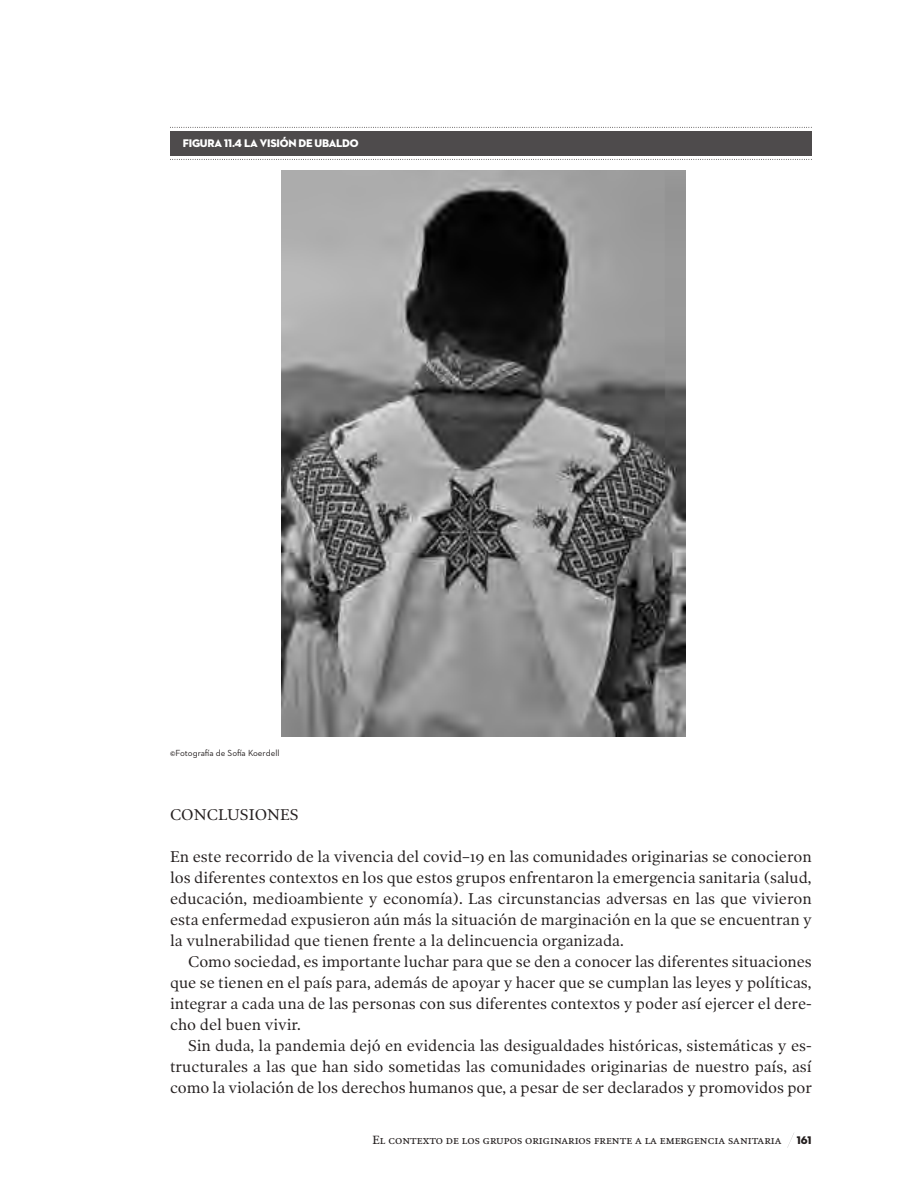
<style>
.page{position:relative;width:918px;height:1188px;background:#fff}
.page>*{position:absolute;margin:0;border:0;box-sizing:border-box;transform-origin:0 0}
.t1{font:15.75px/21px "Poynter OS Text One";color:#241f1f;text-align:justify}
.t2{font:12px "Poynter OS Text";color:#241f1f}
.t3{font:11.25px "Neutraface 2 Display Titling";letter-spacing:-.02em;color:#fff}
.t4{font:11.25px "Neutraface 2 Display Titling SC850";color:#241f1f}
.t5{font:9px "Neutraface 2 Text";color:#241f1f}
</style>
<div class="page">
<img style="left:281px;top:170px;width:405px;height:566px">
<svg style="left:787px;top:1133px;width:7px;height:15px"></svg>
<div style="left:170px;top:131px;width:642px;height:24px;background:#4e4b4c"></div>
<svg style="left:170px;top:127px;width:642px;height:1px"></svg>
<svg style="left:170px;top:159px;width:642px;height:1px"></svg>
<p class="t3" style="left:183px;top:136px;width:177px">FIGURA 11.4 LA VISIÓN DE UBALDO</p>
<p class="t5" style="left:170px;top:748px;width:111px">©Fotografía de Sofía Koerdell</p>
<p class="t1" style="left:170px;top:804px;width:130px">CONCLUSIONES</p>
<p class="t1" style="left:170px;top:846px;width:643px">En este recorrido de la vivencia del covid–19 en las comunidades originarias se conocieron los diferentes contextos en los que estos grupos enfrentaron la emergencia sanitaria (salud, educación, medioambiente y economía). Las circunstancias adversas en las que vivieron esta enfermedad expusieron aún más la situación de marginación en la que se encuentran y la vulnerabilidad que tienen frente a la delincuencia organizada.</p>
<p class="t1" style="left:170px;top:951px;width:643px;text-indent:18px">Como sociedad, es importante luchar para que se den a conocer las diferentes situaciones que se tienen en el país para, además de apoyar y hacer que se cumplan las leyes y políticas, integrar a cada una de las personas con sus diferentes contextos y poder así ejercer el dere&shy;cho del buen vivir.</p>
<p class="t1" style="left:170px;top:1035px;width:643px;text-indent:18px">Sin duda, la pandemia dejó en evidencia las desigualdades históricas, sistemáticas y es&shy;tructurales a las que han sido sometidas las comunidades originarias de nuestro país, así como la violación de los derechos humanos que, a pesar de ser declarados y promovidos por</p>
<p class="t2" style="left:373px;top:1133px;width:410px">El contexto de los grupos originarios frente a la emergencia sanitaria</p>
<p class="t4" style="left:797px;top:1134px;width:16px">161</p>
</div>
